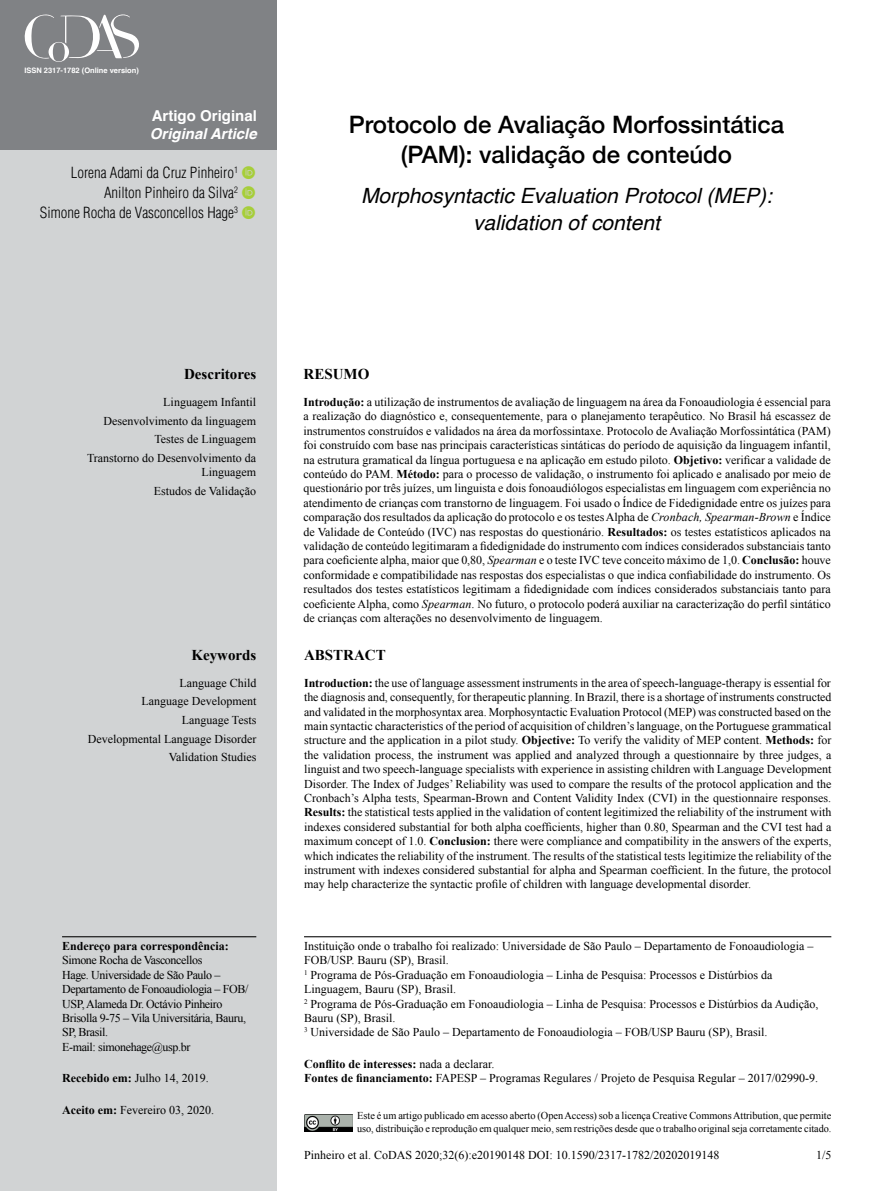
<style>
.page{position:relative;width:893px;height:1191px;background:#fff}
.page>*{position:absolute;margin:0;border:0;box-sizing:border-box;transform-origin:0 0}
.t1{font:500 24px/30px "Helvetica Neue";color:#000;text-align:center}
.t2{font:italic 21px/27px "Helvetica";color:#000;text-align:center}
.t3{font:300 condensed 15px/20.1px "Helvetica";color:#000;text-align:right}
.t4{font:700 15px "Times New Roman";color:#000}
.t5{font:italic 700 15px "Helvetica";color:#fff}
.t6{font:700 15px "Helvetica";color:#fff}
.t7{font:12px/14.4px "Times New Roman";color:#000;text-align:right}
.t8{font:12px/14.4px "Times New Roman";letter-spacing:-.03em;color:#000}
.t9{font:700 12px "Times New Roman";color:#000}
.t10{font:10.5px/12.6px "Times New Roman";letter-spacing:-.005em;color:#000}
.t11{font:700 7.5px "Helvetica";color:#fff}
.s1{font-weight:700}
.s2{font-style:italic}
</style>
<div class="page">
<div style="left:0;top:149px;width:276px;height:1042px;background:#d1d3d4"></div>
<div style="left:0;top:0;width:276px;height:149px;background:#808285"></div>
<img style="left:304px;top:1114px;width:48px;height:17px">
<hr style="left:304px;top:936px;width:527px;height:1px;background:#000">
<hr style="left:62px;top:936px;width:194px;height:1px;background:#000">
<svg style="left:24px;top:14px;width:115px;height:48px"></svg>
<p class="t11" style="left:24px;top:65px;width:116px">ISSN 2317-1782 (Online version)</p>
<p class="t6" style="left:152px;top:103px;width:107px">Artigo Original</p>
<p class="t5" style="left:150px;top:121px;width:108px">Original Article</p>
<p class="t3" style="left:40px;top:162px;width:200px">Lorena Adami da Cruz Pinheiro<sup>1<br></sup>Anilton Pinheiro da Silva<sup>2<br></sup>Simone Rocha de Vasconcellos Hage<sup>3</sup></p>
<h1 class="t1" style="left:349px;top:107px;width:437px">Protocolo de Avaliação Morfossintática (PAM): validação de conteúdo</h1>
<h2 class="t2" style="left:361px;top:182px;width:412px">Morphosyntactic Evaluation Protocol (MEP): validation of content</h2>
<p class="t4" style="left:184px;top:363px;width:74px">Descritores</p>
<p class="t7" style="left:87px;top:392px;width:171px;line-height:18.6px">Linguagem Infantil<br>Desenvolvimento da linguagem<br>Testes de Linguagem<br>Transtorno do Desenvolvimento da</p>
<p class="t7" style="left:154px;top:463px;width:104px;line-height:18.6px">Linguagem<br>Estudos de Validação</p>
<p class="t4" style="left:191px;top:644px;width:66px">Keywords</p>
<p class="t7" style="left:88px;top:673px;width:170px;line-height:18.6px">Language Child<br>Language Development<br>Language Tests<br>Developmental Language Disorder<br>Validation Studies</p>
<p class="t9" style="left:62px;top:937px;width:168px">Endereço para correspondência:</p>
<p class="t8" style="left:62px;top:953px;width:188px">Simone Rocha de Vasconcellos<br>Hage. Universidade de São Paulo –<br>Departamento de Fonoaudiologia – FOB/<br>USP, Alameda Dr. Octávio Pinheiro<br>Brisolla 9-75 – Vila Universitária, Bauru,<br>SP, Brasil.<br>E-mail: simonehage@usp.br</p>
<p class="t7" style="left:62px;top:1071px;width:148px"><span class="s1">Recebido em:</span> Julho 14, 2019.</p>
<p class="t7" style="left:62px;top:1102px;width:153px"><span class="s1">Aceito em:</span> Fevereiro 03, 2020.</p>
<p class="t4" style="left:303px;top:363px;width:67px">RESUMO</p>
<p class="t7" style="left:303px;top:394px;width:529px;text-align:justify"><span class="s1">Introdução:</span> a utilização de instrumentos de avaliação de linguagem na área da Fonoaudiologia é essencial para a realização do diagnóstico e, consequentemente, para o planejamento terapêutico. No Brasil há escassez de instrumentos construídos e validados na área da morfossintaxe. Protocolo de Avaliação Morfossintática (PAM) foi construído com base nas principais características sintáticas do período de aquisição da linguagem infantil, na estrutura gramatical da língua portuguesa e na aplicação em estudo piloto. <span class="s1">Objetivo:</span> verificar a validade de conteúdo do PAM. <span class="s1">Método:</span> para o processo de validação, o instrumento foi aplicado e analisado por meio de questionário por três juízes, um linguista e dois fonoaudiólogos especialistas em linguagem com experiência no atendimento de crianças com transtorno de linguagem. Foi usado o Índice de Fidedignidade entre os juízes para comparação dos resultados da aplicação do protocolo e os testes Alpha de <span class="s2">Cronbach, Spearman-Brown</span> e Índice de Validade de Conteúdo (IVC) nas respostas do questionário. <span class="s1">Resultados:</span> os testes estatísticos aplicados na validação de conteúdo legitimaram a fidedignidade do instrumento com índices considerados substanciais tanto para coeficiente alpha, maior que 0,80, <span class="s2">Spearman</span> e o teste IVC teve conceito máximo de 1,0. <span class="s1">Conclusão:</span> houve conformidade e compatibilidade nas respostas dos especialistas o que indica confiabilidade do instrumento. Os resultados dos testes estatísticos legitimam a fidedignidade com índices considerados substanciais tanto para coeficiente Alpha, como <span class="s2">Spearman</span>. No futuro, o protocolo poderá auxiliar na caracterização do perfil sintático de crianças com alterações no desenvolvimento de linguagem.</p>
<p class="t4" style="left:304px;top:644px;width:83px">ABSTRACT</p>
<p class="t7" style="left:304px;top:675px;width:529px;text-align:justify"><span class="s1">Introduction:</span> the use of language assessment instruments in the area of speech-language-therapy is essential for the diagnosis and, consequently, for therapeutic planning. In Brazil, there is a shortage of instruments constructed and validated in the morphosyntax area. Morphosyntactic Evaluation Protocol (MEP) was constructed based on the main syntactic characteristics of the period of acquisition of children’s language, on the Portuguese grammatical structure and the application in a pilot study. <span class="s1">Objective:</span> To verify the validity of MEP content. <span class="s1">Methods:</span> for the validation process, the instrument was applied and analyzed through a questionnaire by three judges, a linguist and two speech-language specialists with experience in assisting children with Language Development Disorder. The Index of Judges’ Reliability was used to compare the results of the protocol application and the Cronbach’s Alpha tests, Spearman-Brown and Content Validity Index (CVI) in the questionnaire responses.<br><span class="s1">Results:</span> the statistical tests applied in the validation of content legitimized the reliability of the instrument with indexes considered substantial for both alpha coefficients, higher than 0.80, Spearman and the CVI test had a maximum concept of 1.0. <span class="s1">Conclusion:</span> there were compliance and compatibility in the answers of the experts, which indicates the reliability of the instrument. The results of the statistical tests legitimize the reliability of the instrument with indexes considered substantial for alpha and Spearman coefficient. In the future, the protocol may help characterize the syntactic profile of children with language developmental disorder.</p>
<p class="t7" style="left:304px;top:938px;width:516px;text-align:left">Instituição onde o trabalho foi realizado: Universidade de São Paulo – Departamento de Fonoaudiologia – FOB/USP. Bauru (SP), Brasil.<br><sup>1</sup> Programa de Pós-Graduação em Fonoaudiologia – Linha de Pesquisa: Processos e Distúrbios da Linguagem, Bauru (SP), Brasil.<br><sup>2</sup> Programa de Pós-Graduação em Fonoaudiologia – Linha de Pesquisa: Processos e Distúrbios da Audição, Bauru (SP), Brasil.<br><sup>3</sup> Universidade de São Paulo – Departamento de Fonoaudiologia – FOB/USP Bauru (SP), Brasil.</p>
<p class="t7" style="left:304px;top:1056px;width:515px;text-align:left"><span class="s1">Conflito de interesses:</span> nada a declarar.<br><span class="s1">Fontes de financiamento:</span> FAPESP – Programas Regulares / Projeto de Pesquisa Regular – 2017/02990-9.</p>
<p class="t10" style="left:357px;top:1109px;width:476px">Este é um artigo publicado em acesso aberto (Open Access) sob a licença Creative Commons Attribution, que permite uso, distribuição e reprodução em qualquer meio, sem restrições desde que o trabalho original seja corretamente citado.</p>
<p class="t7" style="left:304px;top:1147px;width:417px">Pinheiro et al. CoDAS 2020;32(6):e20190148 DOI: 10.1590/2317-1782/20202019148</p>
<p class="t7" style="left:816px;top:1147px;width:17px">1/5</p>
</div>
